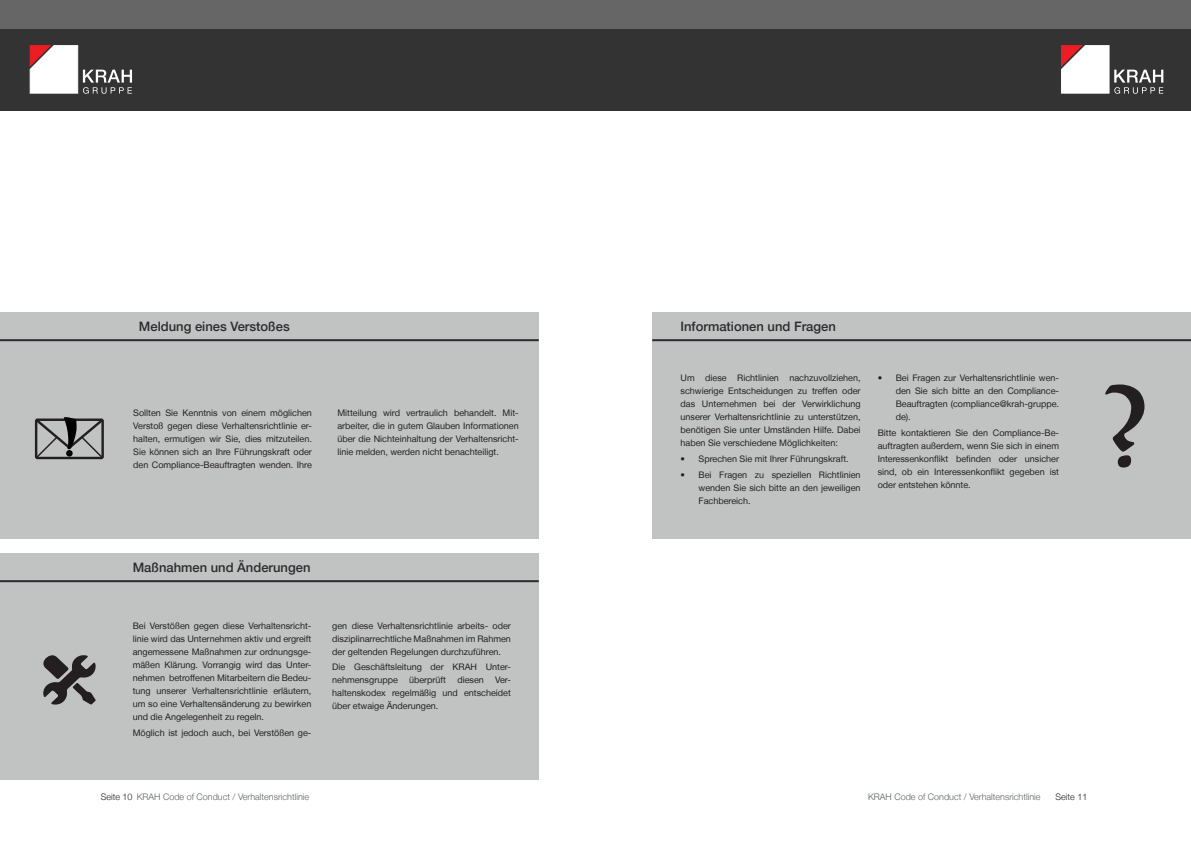
<style>
.page{position:relative;width:1191px;height:842px;background:#fff}
.page>*{position:absolute;margin:0;border:0;box-sizing:border-box;transform-origin:0 0}
.t1{font:700 130px "Californian FB";color:#231f20}
.t2{font:500 13px "Helvetica Neue LT";color:#292c2f}
.t3{font:9px/13px "Helvetica Neue LT";color:#231f20;text-align:justify}
.t4{font:300 9px "Helvetica Neue LT";color:#5d6161}
.t5{font:300 9px "Helvetica Neue LT";color:#231f20}
.s1{color:#231f20}
</style>
<div class="page">
<div style="left:0;top:28px;width:596px;height:83px;background:#333"></div>
<svg style="left:30px;top:45px;width:102px;height:49px"></svg>
<div style="left:0;top:0;width:604px;height:28px;background:#666"></div>
<div style="left:596px;top:28px;width:595px;height:83px;background:#333"></div>
<svg style="left:1061px;top:45px;width:102px;height:49px"></svg>
<div style="left:587px;top:0;width:604px;height:28px;background:#666"></div>
<div style="left:0;top:312px;width:539px;height:227px;background:#c1c3c2"></div>
<div style="left:0;top:553px;width:539px;height:227px;background:#c1c3c2"></div>
<div style="left:652px;top:312px;width:539px;height:227px;background:#c1c3c2"></div>
<hr style="left:0;top:339px;width:539px;height:2px;background:#292c2f">
<hr style="left:0;top:580px;width:539px;height:2px;background:#292c2f">
<hr style="left:652px;top:339px;width:539px;height:2px;background:#292c2f">
<svg style="left:43px;top:655px;width:53px;height:50px"></svg>
<svg style="left:34px;top:417px;width:70px;height:43px"></svg>
<div style="left:66px;top:450px;width:7px;height:7px;background:#000001;border-radius:50%"></div>
<h2 class="t2" style="left:139px;top:318px;width:152px">Meldung eines Verstoßes</h2>
<p class="t3" style="left:133px;top:406px;width:180px">Sollten Sie Kenntnis von einem möglichen Verstoß gegen diese Verhaltensrichtlinie er&shy;halten, ermutigen wir Sie, dies mitzuteilen.<br>Sie können sich an Ihre Führungskraft oder den Compliance-Beauftragten wenden. Ihre</p>
<p class="t3" style="left:337px;top:406px;width:183px">Mitteilung wird vertraulich behandelt. Mit&shy;arbeiter, die in gutem Glauben Informationen über die Nichteinhaltung der Verhaltensricht&shy;linie melden, werden nicht benachteiligt.</p>
<h2 class="t2" style="left:133px;top:559px;width:179px">Maßnahmen und Änderungen</h2>
<p class="t3" style="left:133px;top:619px;width:180px">Bei Verstößen gegen diese Verhaltensricht&shy;linie wird das Unternehmen aktiv und ergreift angemessene Maßnahmen zur ordnungsge&shy;mäßen Klärung. Vorrangig wird das Unter&shy;nehmen betroffenen Mitarbeitern die Bedeu&shy;tung unserer Verhaltensrichtlinie erläutern, um so eine Verhaltensänderung zu bewirken und die Angelegenheit zu regeln.</p>
<p class="t3" style="left:133px;top:726px;width:180px">Möglich ist jedoch auch, bei Verstößen ge-</p>
<p class="t3" style="left:332px;top:619px;width:180px">gen diese Verhaltensrichtlinie arbeits- oder disziplinarrechtliche Maßnahmen im Rahmen der geltenden Regelungen durchzuführen.</p>
<p class="t3" style="left:332px;top:661px;width:180px">Die Geschäftsleitung der KRAH Unter&shy;nehmensgruppe überprüft diesen Ver&shy;haltenskodex regelmäßig und entscheidet über etwaige Änderungen.</p>
<h2 class="t2" style="left:680px;top:318px;width:157px">Informationen und Fragen</h2>
<p class="t3" style="left:680px;top:371px;width:182px">Um diese Richtlinien nachzuvollziehen, schwierige Entscheidungen zu treffen oder das Unternehmen bei der Verwirklichung unserer Verhaltensrichtlinie zu unterstützen, benötigen Sie unter Umständen Hilfe. Dabei haben Sie verschiedene Möglichkeiten:</p>
<p class="t3" style="left:680px;top:452px;width:170px">• Sprechen Sie mit Ihrer Führungskraft.</p>
<p class="t3" style="left:698px;top:468px;width:164px;text-indent:-18px">• Bei Fragen zu speziellen Richtlinien wenden Sie sich bitte an den jeweiligen Fachbereich.</p>
<p class="t3" style="left:895px;top:371px;width:165px;text-indent:-18px">• Bei Fragen zur Verhaltensrichtlinie wen&shy;den Sie sich bitte an den Compliance-Beauftragten (compliance@krah-gruppe. de).</p>
<p class="t3" style="left:877px;top:426px;width:183px">Bitte kontaktieren Sie den Compliance-Be&shy;auftragten außerdem, wenn Sie sich in einem Interessenkonflikt befinden oder unsicher sind, ob ein Interessenkonflikt gegeben ist oder entstehen könnte.</p>
<h1 class="t1" style="left:1103px;top:351px;width:48px">?</h1>
<p class="t4" style="left:101px;top:791px;width:210px"><span class="s1">Seite 10</span> KRAH Code of Conduct / Verhaltensrichtlinie</p>
<p class="t4" style="left:868px;top:791px;width:174px">KRAH Code of Conduct / Verhaltensrichtlinie</p>
<p class="t5" style="left:1055px;top:791px;width:33px">Seite 11</p>
</div>
